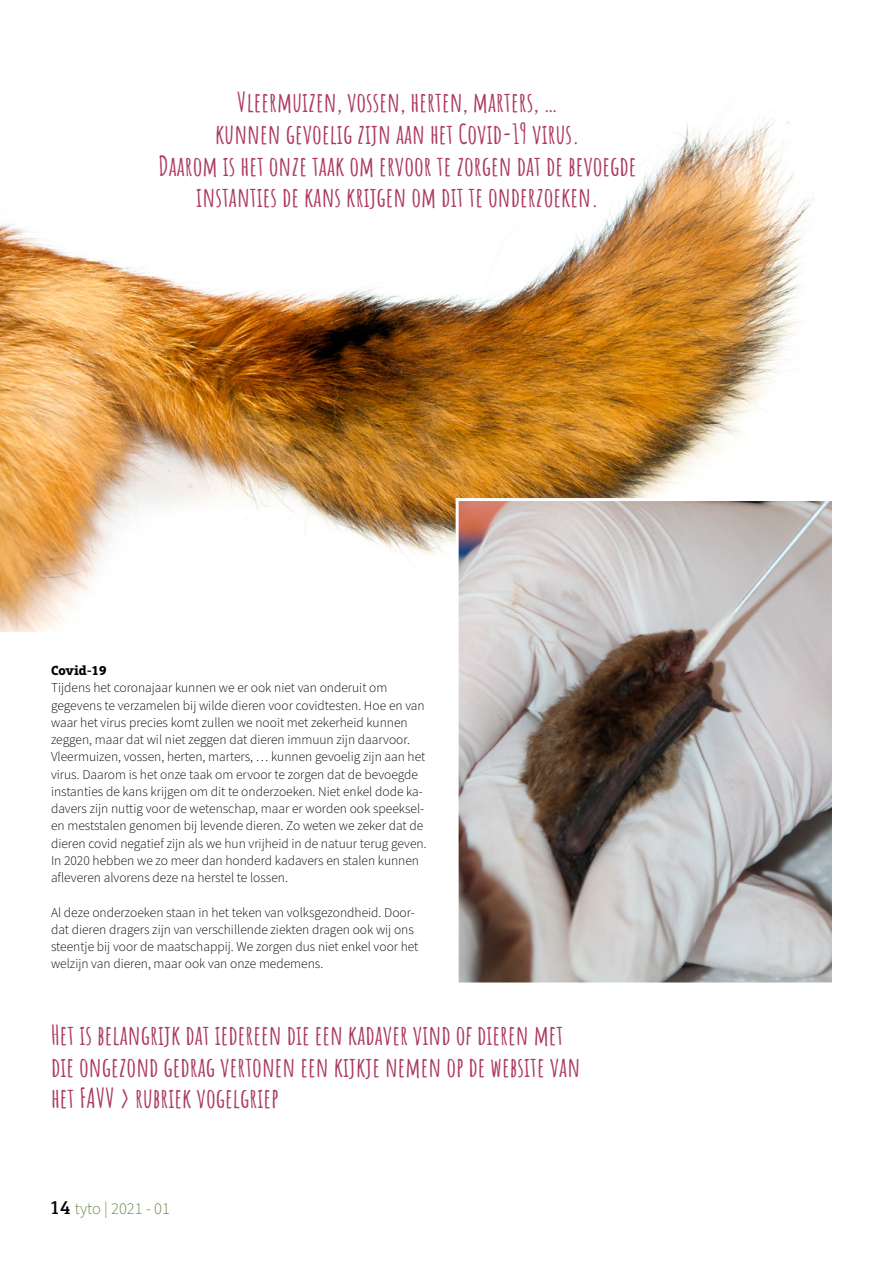
<style>
.page{position:relative;width:893px;height:1263px;background:#fff}
.page>*{position:absolute;margin:0;border:0;box-sizing:border-box;transform-origin:0 0}
.t1{font:700 27px/31.5px "Amatic SC";color:#ac3961;text-align:center}
.t2{font:300 16.5px "Source Sans Pro";color:#648142}
.t3{font:300 13.5px/17.2px "Source Sans Pro";color:#000}
.t4{font:700 13.5px "Aptifer Slab LT Pro";letter-spacing:-.005em;color:#000}
.s1{font-family:"Aptifer Slab LT Pro";font-weight:500;font-size:19.5px;color:#000}
</style>
<div class="page">
<img style="left:0;top:116px;width:814px;height:515px">
<img style="left:460px;top:502px;width:371px;height:479px">
<div style="left:456px;top:498px;width:379px;height:487px;border:3px solid #fff"></div>
<h1 class="t1" style="left:159px;top:85px;width:480px">Vleermuizen, vossen, herten, marters, …<br>kunnen gevoelig zijn aan het Covid-19 virus.<br>Daarom is het onze taak om ervoor te zorgen dat de bevoegde instanties de kans krijgen om dit te onderzoeken.</h1>
<p class="t4" style="left:51px;top:662px;width:57px">Covid-19</p>
<p class="t3" style="left:51px;top:680px;width:377px">Tijdens het coronajaar kunnen we er ook niet van onderuit om gegevens te verzamelen bij wilde dieren voor covidtesten. Hoe en van waar het virus precies komt zullen we nooit met zekerheid kunnen zeggen, maar dat wil niet zeggen dat dieren immuun zijn daarvoor.<br>Vleermuizen, vossen, herten, marters, … kunnen gevoelig zijn aan het virus. Daarom is het onze taak om ervoor te zorgen dat de bevoegde instanties de kans krijgen om dit te onderzoeken. Niet enkel dode ka&shy;davers zijn nuttig voor de wetenschap, maar er worden ook speeksel&shy;en meststalen genomen bij levende dieren. Zo weten we zeker dat de dieren covid negatief zijn als we hun vrijheid in de natuur terug geven.<br>In 2020 hebben we zo meer dan honderd kadavers en stalen kunnen afleveren alvorens deze na herstel te lossen.</p>
<p class="t3" style="left:51px;top:904px;width:369px">Al deze onderzoeken staan in het teken van volksgezondheid. Door&shy;dat dieren dragers zijn van verschillende ziekten dragen ook wij ons steentje bij voor de maatschappij. We zorgen dus niet enkel voor het welzijn van dieren, maar ook van onze medemens.</p>
<h1 class="t1" style="left:51px;top:1018px;width:531px;text-align:left">Het is belangrijk dat iedereen die een kadaver vind of dieren met die ongezond gedrag vertonen een kijkje nemen op de website van het FAVV &gt; rubriek vogelgriep</h1>
<p class="t2" style="left:50px;top:1197px;width:121px"><span class="s1">14</span> tyto | 2021 - 01</p>
</div>
